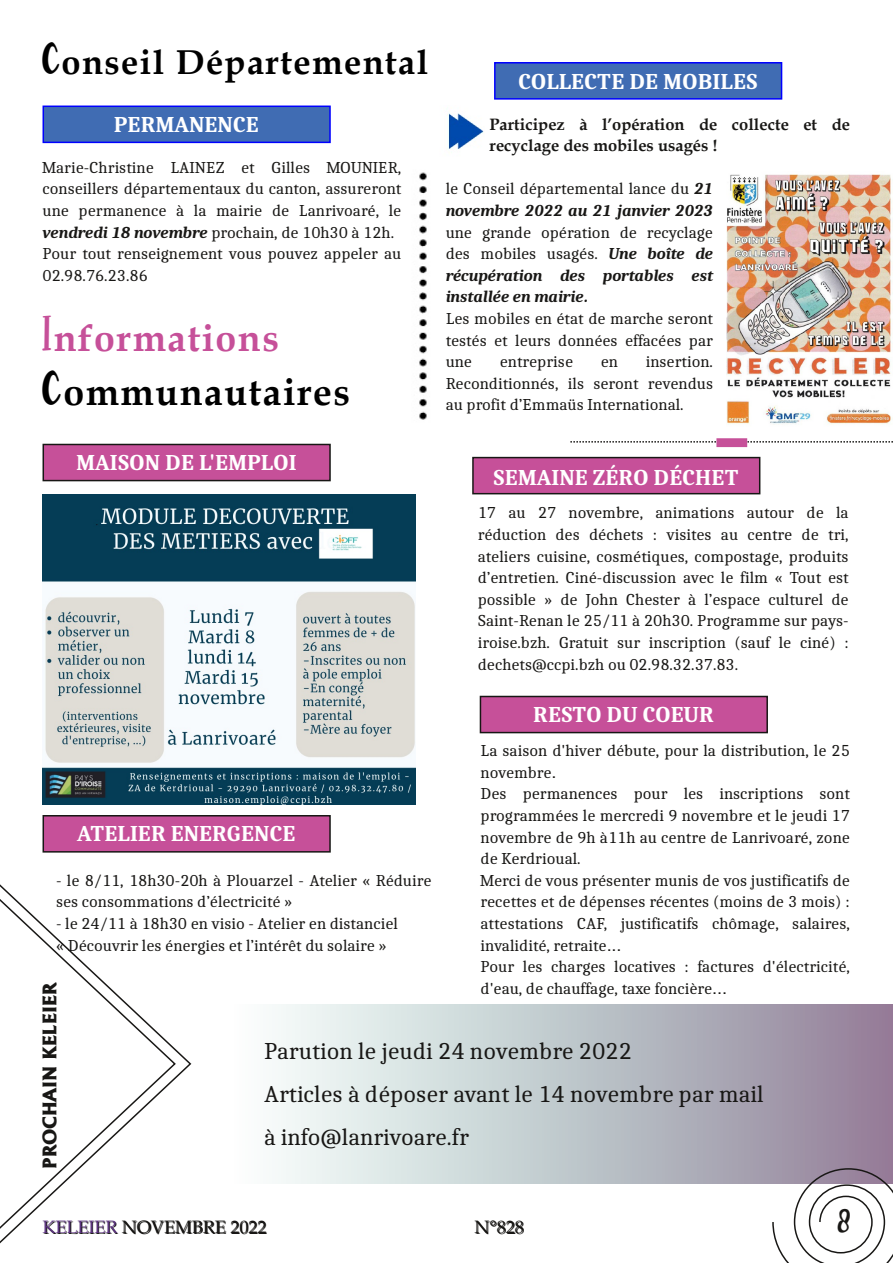
<style>
.page{position:relative;width:893px;height:1263px;background:#fff}
.page>*{position:absolute;margin:0;border:0;box-sizing:border-box;transform-origin:0 0}
.t1{font:700 37.5px/54px "Book Antiqua";letter-spacing:.04em;color:#000}
.t2{font:700 34.5px "Book Antiqua";letter-spacing:.04em;color:#000}
.t3{font:25.5px "Bella Years";color:#181715}
.t4{font:24px/43.2px "Caladea";color:#181715}
.t5{font:700 22.5px "Caladea";color:#fff}
.t6{font:18px "Book Antiqua";color:#181715}
.t7{font:expanded 18px "A028";letter-spacing:-.005em;color:#181715}
.t8{font:16.5px/21.6px "Caladea";color:#181715}
.t9{font:italic 700 16.5px/21.6px "Caladea";color:#181715;text-align:justify}
.t10{font:700 16.5px/21.6px "Book Antiqua";color:#181715}
.s1{font-family:"Bella Years";font-weight:400}
.s2{font-weight:700;font-style:italic}
.s3{font-family:"Bella Years";font-weight:400;color:#c65099}
.s4{color:#c65099}
.s5{font-weight:400;font-style:normal}
.s6{font-family:"Arial";font-size:18px}
</style>
<div class="page">
<svg style="left:570px;top:441px;width:323px;height:2px"></svg>
<div style="left:230px;top:1004px;width:663px;height:180px;background:linear-gradient(to right,#f8ffff,#8e8298)"></div>
<svg style="left:0;top:884px;width:177px;height:360px"></svg>
<div style="left:717px;top:439px;width:29px;height:7px;background:#c65099"></div>
<div style="left:716px;top:438px;width:31px;height:9px;border:2px solid #c65099"></div>
<svg style="left:771px;top:1167px;width:122px;height:96px"></svg>
<img style="left:447px;top:113px;width:37px;height:36px">
<img style="left:419px;top:172px;width:8px;height:248px">
<div style="left:43px;top:444px;width:287px;height:37px;background:#c65099"></div>
<div style="left:43px;top:444px;width:288px;height:37px;border:2px solid #181715"></div>
<div style="left:473px;top:458px;width:287px;height:36px;background:#c65099"></div>
<div style="left:472px;top:457px;width:288px;height:37px;border:2px solid #181715"></div>
<img style="left:43px;top:495px;width:372px;height:309px">
<div style="left:43px;top:816px;width:287px;height:36px;background:#c65099"></div>
<div style="left:43px;top:815px;width:288px;height:37px;border:2px solid #181715"></div>
<img style="left:726px;top:174px;width:167px;height:251px">
<div style="left:480px;top:696px;width:287px;height:36px;background:#c65099"></div>
<div style="left:480px;top:696px;width:288px;height:37px;border:2px solid #181715"></div>
<div style="left:43px;top:106px;width:287px;height:36px;background:#406cb3"></div>
<div style="left:43px;top:106px;width:288px;height:37px;border:2px solid #00f"></div>
<div style="left:495px;top:63px;width:287px;height:36px;background:#406cb3"></div>
<div style="left:494px;top:62px;width:288px;height:38px;border:2px solid #00f"></div>
<h2 class="t2" style="left:43px;top:43px;width:387px"><span class="s1">C</span>onseil Départemental</h2>
<h3 class="t5" style="left:114px;top:111px;width:147px">PERMANENCE</h3>
<p class="t8" style="left:43px;top:156px;width:360px">Marie-Christine LAINEZ et Gilles MOUNIER, conseillers départementaux du canton, assureront une permanence à la mairie de Lanrivoaré, le <span class="s2">vendredi 18 novembre</span> prochain, de 10h30 à 12h.<br>Pour tout renseignement vous pouvez appeler au 02.98.76.23.86</p>
<h1 class="t1" style="left:43px;top:312px;width:309px"><span class="s3">I</span><span class="s4">nformations<br></span><span class="s1">C</span>ommunautaires</h1>
<h3 class="t5" style="left:76px;top:449px;width:222px">MAISON DE L'EMPLOI</h3>
<h3 class="t5" style="left:518px;top:67px;width:241px">COLLECTE DE MOBILES</h3>
<p class="t10" style="left:490px;top:114px;width:362px">Participez à l’opération de collecte et de recyclage des mobiles usagés !</p>
<p class="t8" style="left:446px;top:178px;width:269px">le Conseil départemental lance du <span class="s2">21 novembre 2022 au 21 janvier 2023</span></p>
<p class="t9" style="left:446px;top:221px;width:269px"><span class="s5">une grande opération de recyclage des mobiles usagés.</span> Une boîte de récupération des portables est installée en mairie.</p>
<p class="t8" style="left:446px;top:307px;width:269px;text-align:justify">Les mobiles en état de marche seront testés et leurs données effacées par une</p>
<p class="t8" style="left:446px;top:350px;width:269px;text-align:justify;text-indent:200px">insertion.<br>Reconditionnés, ils seront revendus au profit d’Emmaüs International.</p>
<p class="t8" style="left:500px;top:350px;width:75px">entreprise</p>
<p class="t8" style="left:601px;top:350px;width:19px">en</p>
<h3 class="t5" style="left:493px;top:464px;width:247px">SEMAINE ZÉRO DÉCHET</h3>
<p class="t8" style="left:478px;top:502px;width:372px;text-align:justify">17 au 27 novembre, animations autour de la réduction des déchets : visites au centre de tri, ateliers cuisine, cosmétiques, compostage, produits d’entretien. Ciné-discussion avec le film « Tout est possible » de John Chester à l’espace culturel de Saint-Renan le 25/11 à 20h30. Programme sur pays&shy;iroise.bzh. Gratuit sur inscription (sauf le ciné) : dechets@ccpi.bzh ou 02.98.32.37.83.</p>
<h3 class="t5" style="left:533px;top:701px;width:182px">RESTO DU COEUR</h3>
<p class="t8" style="left:480px;top:739px;width:371px">La saison d'hiver débute, pour la distribution, le 25 novembre<span class="s6">.<br></span>Des permanences pour les inscriptions sont programmées le mercredi 9 novembre et le jeudi 17 novembre de 9h à11h au centre de Lanrivoaré, zone de Kerdrioual.<br>Merci de vous présenter munis de vos justificatifs de recettes et de dépenses récentes (moins de 3 mois) : attestations CAF, justificatifs chômage, salaires, invalidité, retraite<span class="s6">...<br></span>Pour les charges locatives : factures d'électricité, d'eau, de chauffage, taxe foncière<span class="s6">...</span></p>
<h3 class="t5" style="left:77px;top:820px;width:220px">ATELIER ENERGENCE</h3>
<p class="t8" style="left:56px;top:869px;width:377px">- le 8/11, 18h30-20h à Plouarzel - Atelier « Réduire ses consommations d’électricité »</p>
<p class="t8" style="left:56px;top:912px;width:343px">- le 24/11 à 18h30 en visio - Atelier en distanciel « Découvrir les énergies et l’intérêt du solaire »</p>
<p class="t7" style="left:38px;top:1169px;width:188px;rotate:-90deg">PROCHAIN KELEIER</p>
<h3 class="t4" style="left:264px;top:1028px;width:501px">Parution le jeudi 24 novembre 2022<br>Articles à déposer avant le 14 novembre par mail à info@lanrivoare.fr</h3>
<p class="t6" style="left:43px;top:1217px;width:225px">KELEIER NOVEMBRE 2022</p>
<p class="t6" style="left:475px;top:1217px;width:51px">N°828</p>
<h3 class="t3" style="left:838px;top:1202px;width:14px">8</h3>
</div>
